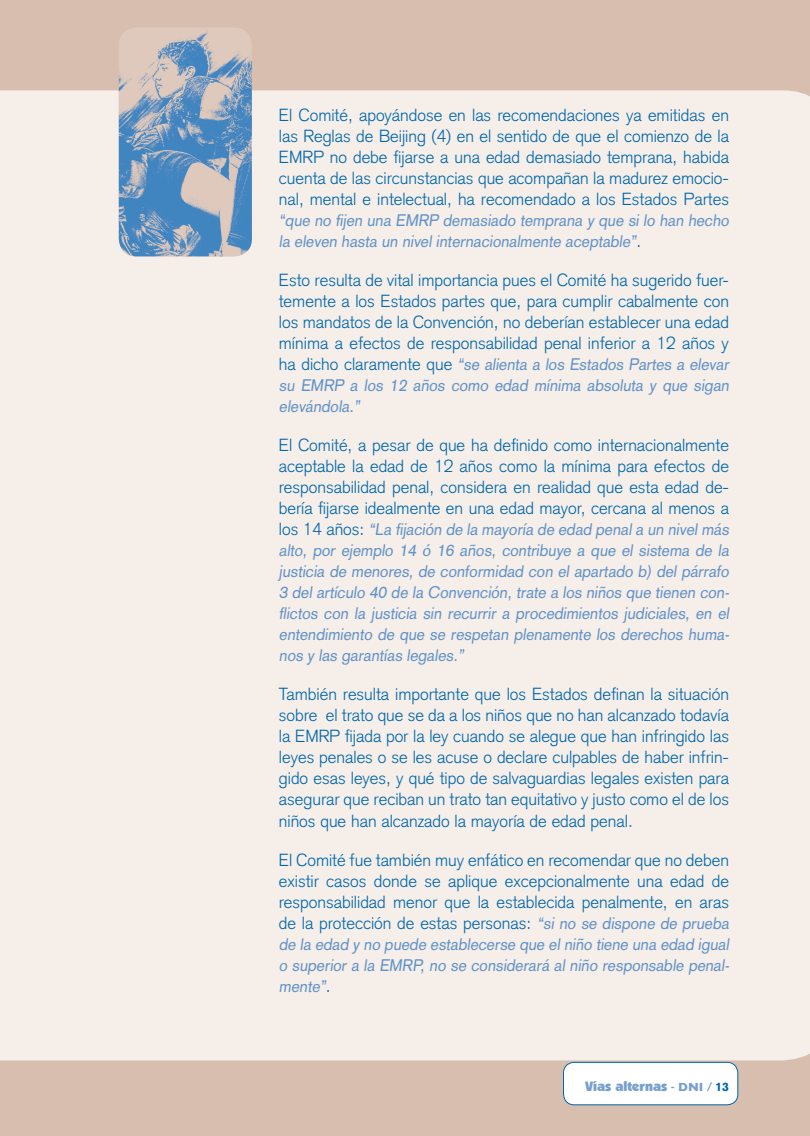
<style>
.page{position:relative;width:810px;height:1136px;background:#fff}
.page>*{position:absolute;margin:0;border:0;box-sizing:border-box;transform-origin:0 0}
.t1{font:300 17.25px/21px "Akzidenz Grotesk";color:#0067aa;text-align:justify}
.t2{font:16.5px/21px "Akzidenz Grotesk";color:#6192c7;text-align:justify;scale:.95 1}
.t3{font:13.5px "Boulder";color:#77a0cf}
.s1{font-weight:300;font-size:17.25px;color:#0067aa}
.s2{font-weight:400;font-size:16.5px;color:#6192c7}
.s3{font-family:"Akzidenz Grotesk";font-weight:700;font-size:12px}
.s4{font-family:"Gill Sans";font-weight:700;font-size:12px}
.s5{font-family:"Akzidenz Grotesk";font-weight:900;font-size:12px;color:#0067aa}
</style>
<div class="page">
<div style="left:0;top:0;width:810px;height:1135px;background:#d7beae"></div>
<div style="left:0;top:90px;width:810px;height:970px;background:#f5eee9"></div>
<div style="left:564px;top:1062px;width:174px;height:42px;background:#fff;border-radius:11px"></div>
<div style="left:563px;top:1061px;width:175px;height:43px;border:1px solid #0067aa;border-radius:11px"></div>
<img style="left:119px;top:28px;width:133px;height:228px;border-radius:18px">
<p class="t1" style="left:279px;top:106px;width:452px">El Comité, apoyándose en las recomendaciones ya emitidas en las Reglas de Beijing (4) en el sentido de que el comienzo de la EMRP no debe fijarse a una edad demasiado temprana, habida cuenta de las circunstancias que acompañan la madurez emocio&shy;nal, mental e intelectual, ha recomendado a los Estados Partes</p>
<p class="t2" style="left:279px;top:211px;width:478px">“que no fijen una EMRP demasiado temprana y que si lo han hecho la eleven hasta un nivel internacionalmente aceptable”<span class="s1">.</span></p>
<p class="t1" style="left:279px;top:271px;width:452px">Esto resulta de vital importancia pues el Comité ha sugerido fuer&shy;temente a los Estados partes que, para cumplir cabalmente con los mandatos de la Convención, no deberían establecer una edad mínima a efectos de responsabilidad penal inferior a 12 años y</p>
<p class="t2" style="left:279px;top:355px;width:478px"><span class="s1">ha dicho claramente que</span> “se alienta a los Estados Partes a elevar su EMRP a los 12 años como edad mínima absoluta y que sigan elevándola.”</p>
<p class="t1" style="left:279px;top:436px;width:452px">El Comité, a pesar de que ha definido como internacionalmente aceptable la edad de 12 años como la mínima para efectos de responsabilidad penal, considera en realidad que esta edad de&shy;bería fijarse idealmente en una edad mayor, cercana al menos a</p>
<p class="t2" style="left:279px;top:520px;width:478px"><span class="s1">los 14 años:</span> “La fijación de la mayoría de edad penal a un nivel más alto, por ejemplo 14 ó 16 años, contribuye a que el sistema de la justicia de menores, de conformidad con el apartado b) del párrafo 3 del artículo 40 de la Convención, trate a los niños que tienen con&shy;flictos con la justicia sin recurrir a procedimientos judiciales, en el entendimiento de que se respetan plenamente los derechos huma&shy;nos y las garantías legales.”</p>
<p class="t1" style="left:279px;top:685px;width:452px">También resulta importante que los Estados definan la situación sobre el trato que se da a los niños que no han alcanzado todavía la EMRP fijada por la ley cuando se alegue que han infringido las leyes penales o se les acuse o declare culpables de haber infrin&shy;gido esas leyes, y qué tipo de salvaguardias legales existen para asegurar que reciban un trato tan equitativo y justo como el de los niños que han alcanzado la mayoría de edad penal.</p>
<p class="t1" style="left:279px;top:850px;width:454px;text-align:left">El Comité fue también muy enfático en recomendar que no deben existir casos donde se aplique excepcionalmente una edad de responsabilidad menor que la establecida penalmente, en aras de la protección de estas personas: <span class="s2">“si no se dispone de prueba</span></p>
<p class="t2" style="left:279px;top:934px;width:478px">de la edad y no puede establecerse que el niño tiene una edad igual o superior a la EMRP, no se considerará al niño responsable penal&shy;mente”<span class="s1">.</span></p>
<p class="t3" style="left:585px;top:1077px;width:145px">Vías alternas <span class="s3">-</span> <span class="s4">DNI</span> <span class="s3">/</span> <span class="s5">13</span></p>
</div>
